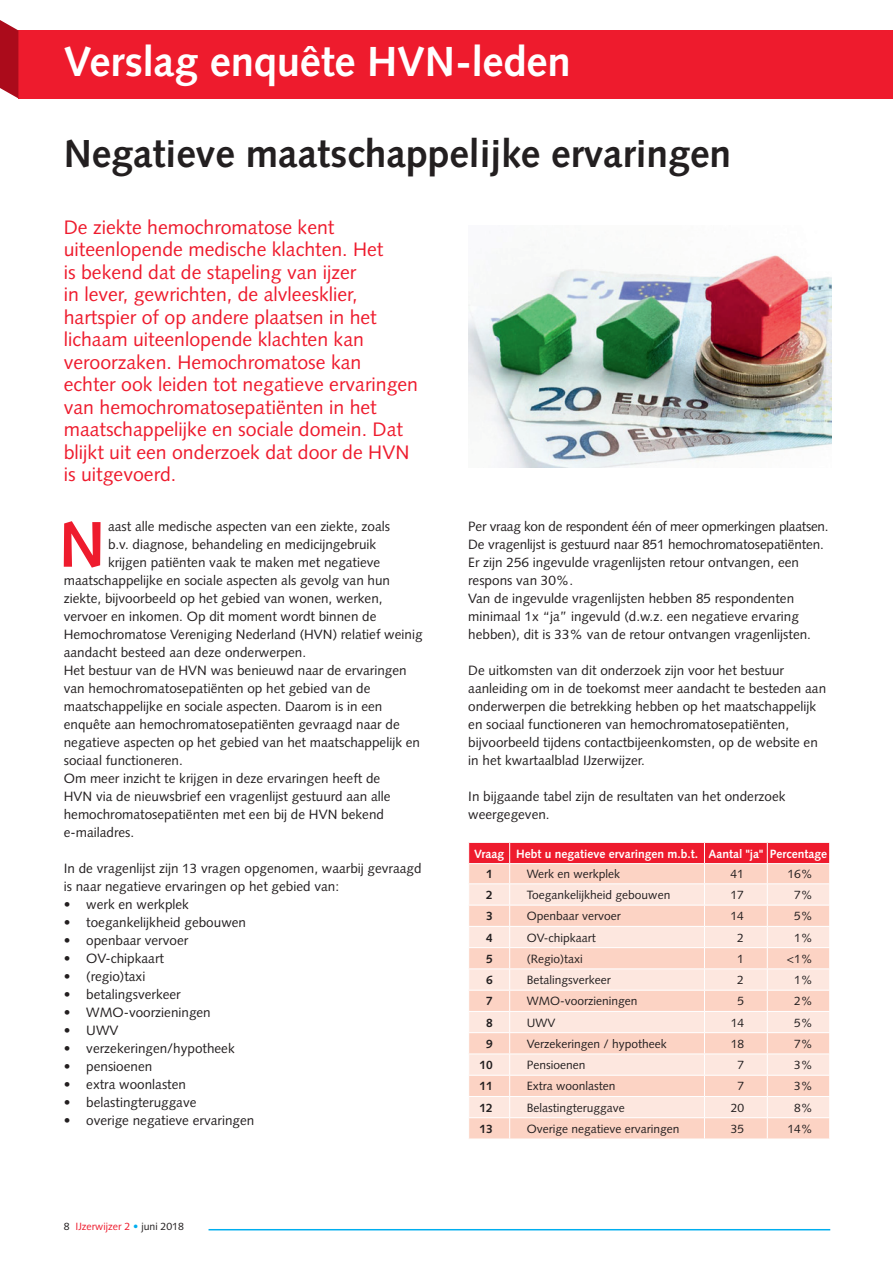
<style>
.page{position:relative;width:893px;height:1263px;background:#fff}
.page>*{position:absolute;margin:0;border:0;box-sizing:border-box;transform-origin:0 0}
.t1{font:700 64.5px "Syntax LT Std";color:#ee1b2d}
.t2{font:700 42px "Syntax LT Std";letter-spacing:-.005em;color:#fff}
.t3{font:700 39px "Syntax LT Std";color:#231f20}
.t4{font:19.5px/22.5px "Syntax LT Std";color:#ee1b2d}
.t5{font:13.5px/18px "Syntax LT Std";color:#231f20}
.t6{font:12px "Syntax LT Std";color:#231f20}
.t7{font:700 12px "Syntax LT Std";color:#fff}
.t8{font:700 12px "Syntax LT Std";color:#231f20}
.t9{font:10.5px "Syntax LT Std";color:#ee1b2d}
.s1{color:#231f20}
.s2{color:#00aeef}
</style>
<div class="page">
<div style="left:18px;top:30px;width:875px;height:68px;background:#ee1b2d"></div>
<svg style="left:0;top:20px;width:18px;height:78px"></svg>
<hr style="left:209px;top:1229px;width:621px;height:1px;background:#00aeef">
<svg style="left:468px;top:842px;width:362px;height:296px;background:#fbd1c8"></svg>
<img style="left:468px;top:255px;width:363px;height:213px">
<h2 class="t2" style="left:64px;top:37px;width:509px">Verslag enquête HVN-leden</h2>
<h3 class="t3" style="left:64px;top:131px;width:669px">Negatieve maatschappelijke ervaringen</h3>
<p class="t4" style="left:64px;top:216px;width:356px">De ziekte hemochromatose kent uiteenlopende medische klachten. Het<br>is bekend dat de stapeling van ijzer<br>in lever, gewrichten, de alvleesklier, hartspier of op andere plaatsen in het lichaam uiteenlopende klachten kan veroorzaken. Hemochromatose kan echter ook leiden tot negatieve ervaringen van hemochromatosepatiënten in het maatschappelijke en sociale domein. Dat blijkt uit een onderzoek dat door de HVN is uitgevoerd.</p>
<h1 class="t1" style="left:59px;top:507px;width:48px">N</h1>
<p class="t5" style="left:108px;top:517px;width:284px">aast alle medische aspecten van een ziekte, zoals</p>
<p class="t5" style="left:108px;top:535px;width:270px">b.v. diagnose, behandeling en medicijngebruik</p>
<p class="t5" style="left:108px;top:553px;width:274px">krijgen patiënten vaak te maken met negatieve</p>
<p class="t5" style="left:64px;top:571px;width:328px">maatschappelijke en sociale aspecten als gevolg van hun</p>
<p class="t5" style="left:64px;top:589px;width:320px">ziekte, bijvoorbeeld op het gebied van wonen, werken,</p>
<p class="t5" style="left:64px;top:607px;width:314px">vervoer en inkomen. Op dit moment wordt binnen de</p>
<p class="t5" style="left:64px;top:625px;width:360px">Hemochromatose Vereniging Nederland (HVN) relatief weinig</p>
<p class="t5" style="left:64px;top:643px;width:244px">aandacht besteed aan deze onderwerpen.</p>
<p class="t5" style="left:64px;top:661px;width:344px">Het bestuur van de HVN was benieuwd naar de ervaringen</p>
<p class="t5" style="left:64px;top:679px;width:308px">van hemochromatosepatiënten op het gebied van de</p>
<p class="t5" style="left:64px;top:697px;width:320px">maatschappelijke en sociale aspecten. Daarom is in een</p>
<p class="t5" style="left:64px;top:715px;width:337px">enquête aan hemochromatosepatiënten gevraagd naar de</p>
<p class="t5" style="left:64px;top:733px;width:358px">negatieve aspecten op het gebied van het maatschappelijk en</p>
<p class="t5" style="left:64px;top:751px;width:121px">sociaal functioneren.</p>
<p class="t5" style="left:64px;top:769px;width:318px">Om meer inzicht te krijgen in deze ervaringen heeft de</p>
<p class="t5" style="left:64px;top:787px;width:328px">HVN via de nieuwsbrief een vragenlijst gestuurd aan alle</p>
<p class="t5" style="left:64px;top:805px;width:322px">hemochromatosepatiënten met een bij de HVN bekend</p>
<p class="t5" style="left:64px;top:823px;width:72px">e-mailadres.</p>
<p class="t5" style="left:64px;top:859px;width:359px">In de vragenlijst zijn 13 vragen opgenomen, waarbij gevraagd is naar negatieve ervaringen op het gebied van:</p>
<p class="t5" style="left:64px;top:895px;width:127px">• werk en werkplek</p>
<p class="t5" style="left:64px;top:913px;width:184px">• toegankelijkheid gebouwen</p>
<p class="t5" style="left:64px;top:931px;width:126px">• openbaar vervoer</p>
<p class="t5" style="left:64px;top:949px;width:102px">• OV-chipkaart</p>
<p class="t5" style="left:64px;top:967px;width:83px">• (regio)taxi</p>
<p class="t5" style="left:64px;top:985px;width:119px">• betalingsverkeer</p>
<p class="t5" style="left:64px;top:1003px;width:149px">• WMO-voorzieningen</p>
<p class="t5" style="left:64px;top:1021px;width:56px">• UWV</p>
<p class="t5" style="left:64px;top:1039px;width:173px">• verzekeringen/hypotheek</p>
<p class="t5" style="left:64px;top:1057px;width:90px">• pensioenen</p>
<p class="t5" style="left:64px;top:1075px;width:124px">• extra woonlasten</p>
<p class="t5" style="left:64px;top:1093px;width:134px">• belastingteruggave</p>
<p class="t5" style="left:64px;top:1111px;width:192px">• overige negatieve ervaringen</p>
<p class="t9" style="left:64px;top:1220px;width:122px"><span class="s1">8</span> IJzerwijzer 2 <span class="s2">•</span> <span class="s1">juni 2018</span></p>
<p class="t5" style="left:468px;top:517px;width:362px">Per vraag kon de respondent één of meer opmerkingen plaatsen.<br>De vragenlijst is gestuurd naar 851 hemochromatosepatiënten.<br>Er zijn 256 ingevulde vragenlijsten retour ontvangen, een respons van 30%.<br>Van de ingevulde vragenlijsten hebben 85 respondenten minimaal 1x “ja” ingevuld (d.w.z. een negatieve ervaring hebben), dit is 33% van de retour ontvangen vragenlijsten.</p>
<p class="t5" style="left:468px;top:661px;width:359px">De uitkomsten van dit onderzoek zijn voor het bestuur aanleiding om in de toekomst meer aandacht te besteden aan onderwerpen die betrekking hebben op het maatschappelijk en sociaal functioneren van hemochromatosepatiënten, bijvoorbeeld tijdens contactbijeenkomsten, op de website en in het kwartaalblad IJzerwijzer.</p>
<p class="t5" style="left:468px;top:787px;width:319px">In bijgaande tabel zijn de resultaten van het onderzoek weergegeven.</p>
<p class="t7" style="left:474px;top:846px;width:355px">Vraag Hebt u negatieve ervaringen m.b.t. Aantal "ja" Percentage</p>
<p class="t8" style="left:486px;top:867px;width:8px">1</p>
<p class="t6" style="left:527px;top:867px;width:95px">Werk en werkplek</p>
<p class="t6" style="left:731px;top:867px;width:15px">41</p>
<p class="t6" style="left:787px;top:867px;width:27px">16%</p>
<p class="t8" style="left:486px;top:888px;width:8px">2</p>
<p class="t6" style="left:527px;top:888px;width:145px">Toegankelijkheid gebouwen</p>
<p class="t6" style="left:731px;top:888px;width:15px">17</p>
<p class="t6" style="left:794px;top:888px;width:20px">7%</p>
<p class="t8" style="left:486px;top:909px;width:8px">3</p>
<p class="t6" style="left:527px;top:909px;width:96px">Openbaar vervoer</p>
<p class="t6" style="left:731px;top:909px;width:15px">14</p>
<p class="t6" style="left:794px;top:909px;width:20px">5%</p>
<p class="t8" style="left:486px;top:930px;width:8px">4</p>
<p class="t6" style="left:527px;top:930px;width:71px">OV-chipkaart</p>
<p class="t6" style="left:737px;top:930px;width:8px">2</p>
<p class="t6" style="left:794px;top:930px;width:20px">1%</p>
<p class="t8" style="left:486px;top:952px;width:8px">5</p>
<p class="t6" style="left:527px;top:951px;width:57px">(Regio)taxi</p>
<p class="t6" style="left:737px;top:951px;width:8px">1</p>
<p class="t6" style="left:787px;top:951px;width:27px">&lt;1%</p>
<p class="t8" style="left:486px;top:973px;width:8px">6</p>
<p class="t6" style="left:527px;top:973px;width:85px">Betalingsverkeer</p>
<p class="t6" style="left:737px;top:973px;width:8px">2</p>
<p class="t6" style="left:794px;top:973px;width:20px">1%</p>
<p class="t8" style="left:486px;top:994px;width:8px">7</p>
<p class="t6" style="left:527px;top:994px;width:112px">WMO-voorzieningen</p>
<p class="t6" style="left:737px;top:994px;width:8px">5</p>
<p class="t6" style="left:794px;top:994px;width:20px">2%</p>
<p class="t8" style="left:486px;top:1015px;width:8px">8</p>
<p class="t6" style="left:527px;top:1015px;width:30px">UWV</p>
<p class="t6" style="left:731px;top:1015px;width:15px">14</p>
<p class="t6" style="left:794px;top:1015px;width:20px">5%</p>
<p class="t8" style="left:486px;top:1037px;width:8px">9</p>
<p class="t6" style="left:527px;top:1036px;width:141px">Verzekeringen / hypotheek</p>
<p class="t6" style="left:731px;top:1036px;width:15px">18</p>
<p class="t6" style="left:794px;top:1036px;width:20px">7%</p>
<p class="t8" style="left:479px;top:1058px;width:15px">10</p>
<p class="t6" style="left:527px;top:1058px;width:60px">Pensioenen</p>
<p class="t6" style="left:737px;top:1058px;width:8px">7</p>
<p class="t6" style="left:794px;top:1058px;width:20px">3%</p>
<p class="t8" style="left:479px;top:1079px;width:15px">11</p>
<p class="t6" style="left:527px;top:1079px;width:90px">Extra woonlasten</p>
<p class="t6" style="left:737px;top:1079px;width:8px">7</p>
<p class="t6" style="left:794px;top:1079px;width:20px">3%</p>
<p class="t8" style="left:479px;top:1100px;width:15px">12</p>
<p class="t6" style="left:527px;top:1100px;width:100px">Belastingteruggave</p>
<p class="t6" style="left:731px;top:1100px;width:15px">20</p>
<p class="t6" style="left:794px;top:1100px;width:20px">8%</p>
<p class="t8" style="left:479px;top:1122px;width:15px">13</p>
<p class="t6" style="left:527px;top:1122px;width:154px">Overige negatieve ervaringen</p>
<p class="t6" style="left:731px;top:1122px;width:15px">35</p>
<p class="t6" style="left:787px;top:1122px;width:27px">14%</p>
</div>
